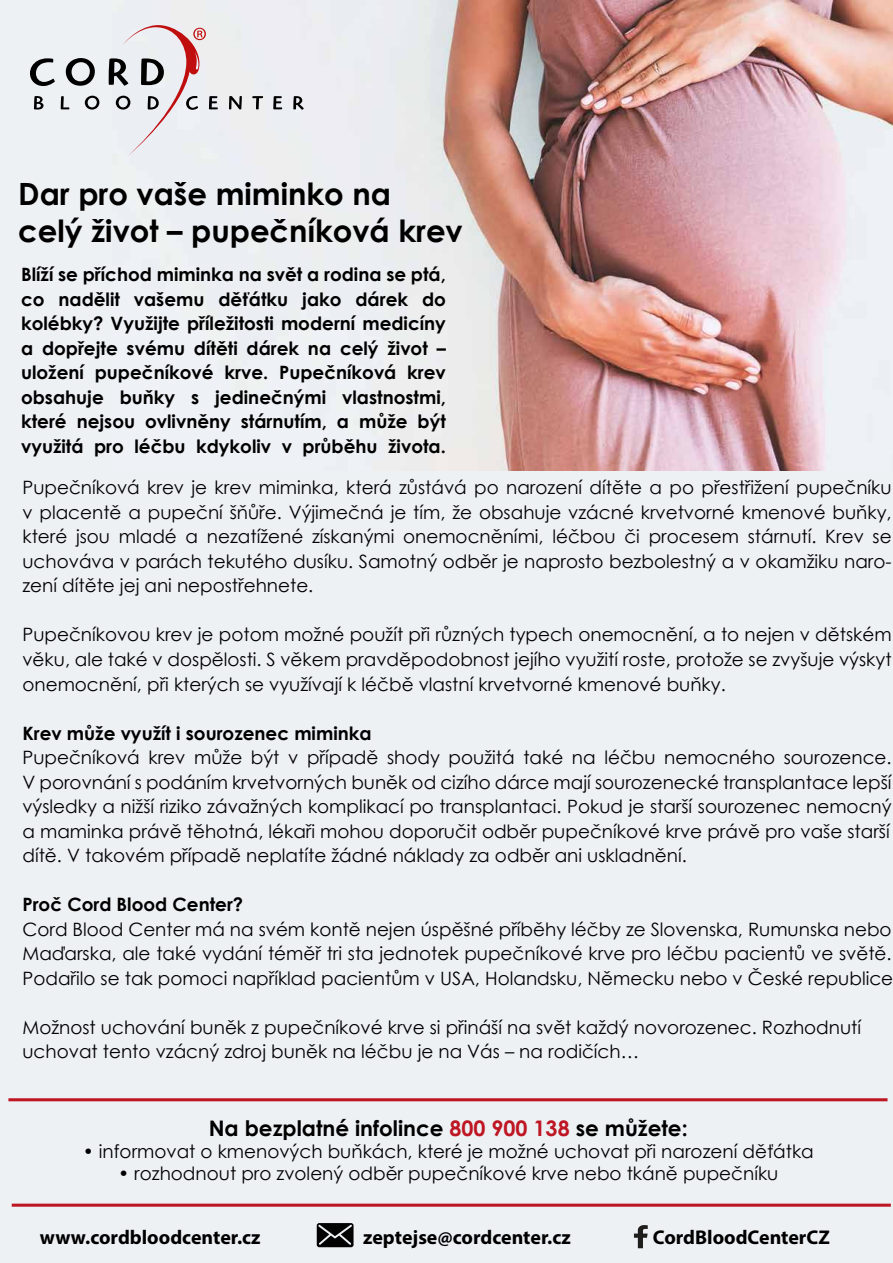
<style>
.page{position:relative;width:893px;height:1263px;background:#edf1f4}
.page>*{position:absolute;margin:0;border:0;box-sizing:border-box;transform-origin:0 0}
.t1{font:700 30.6px/36.8px "Century Gothic";color:#000}
.t2{font:700 21.45px "Century Gothic";color:#000}
.t3{font:700 19.95px "Myriad Pro";color:#000}
.t4{font:18.45px/24.5px "Century Gothic";color:#000;text-align:justify}
.t5{font:700 18.45px/24.5px "Century Gothic";color:#000;text-align:justify}
.s1{color:#be1622}
</style>
<div class="page">
<img style="left:424px;top:0;width:469px;height:471px">
<hr style="left:8px;top:1098px;width:879px;height:3px;background:#be1622">
<svg style="left:30px;top:25px;width:274px;height:131px"></svg>
<svg style="left:12px;top:1203px;width:879px;height:4px;background:#c84852"></svg>
<svg style="left:634px;top:1225px;width:14px;height:23px"></svg>
<svg style="left:317px;top:1223px;width:37px;height:24px"></svg>
<h1 class="t1" style="left:18px;top:174px;width:446px">Dar pro vaše miminko na celý život – pupečníková krev</h1>
<p class="t5" style="left:21px;top:262px;width:426px">Blíží se příchod miminka na svět a rodina se ptá, co nadělit vašemu děťátku jako dárek do kolébky? Využijte příležitosti moderní medicíny a dopřejte svému dítěti dárek na celý život – uložení pupečníkové krve. Pupečníková krev obsahuje buňky s jedinečnými vlastnostmi, které nejsou ovlivněny stárnutím, a může být využitá pro léčbu kdykoliv v průběhu života.</p>
<p class="t4" style="left:22px;top:475px;width:871px">Pupečníková krev je krev miminka, která zůstává po narození dítěte a po přestřižení pupečníku v placentě a pupeční šňůře. Výjimečná je tím, že obsahuje vzácné krvetvorné kmenové buňky, které jsou mladé a nezatížené získanými onemocněními, léčbou či procesem stárnutí. Krev se uchováva v parách tekutého dusíku. Samotný odběr je naprosto bezbolestný a v okamžiku naro&shy;zení dítěte jej ani nepostřehnete.</p>
<p class="t4" style="left:22px;top:622px;width:871px">Pupečníkovou krev je potom možné použít při různých typech onemocnění, a to nejen v dětském věku, ale také v dospělosti. S věkem pravděpodobnost jejího využití roste, protože se zvyšuje výskyt onemocnění, při kterých se využívají k léčbě vlastní krvetvorné kmenové buňky.</p>
<p class="t5" style="left:22px;top:720px;width:351px">Krev může využít i sourozenec miminka</p>
<p class="t4" style="left:22px;top:745px;width:871px">Pupečníková krev může být v případě shody použitá také na léčbu nemocného sourozence.<br>V porovnání s podáním krvetvorných buněk od cizího dárce mají sourozenecké transplantace lepší výsledky a nižší riziko závažných komplikací po transplantaci. Pokud je starší sourozenec nemocný a maminka právě těhotná, lékaři mohou doporučit odběr pupečníkové krve právě pro vaše starší dítě. V takovém případě neplatíte žádné náklady za odběr ani uskladnění.</p>
<p class="t5" style="left:22px;top:891px;width:222px">Proč Cord Blood Center?</p>
<p class="t4" style="left:22px;top:916px;width:872px">Cord Blood Center má na svém kontě nejen úspěšné příběhy léčby ze Slovenska, Rumunska nebo Maďarska, ale také vydání téměř tri sta jednotek pupečníkové krve pro léčbu pacientů ve světě.<br>Podařilo se tak pomoci například pacientům v USA, Holandsku, Německu nebo v České republice</p>
<p class="t4" style="left:22px;top:1015px;width:840px">Možnost uchování buněk z pupečníkové krve si přináší na svět každý novorozenec. Rozhodnutí uchovat tento vzácný zdroj buněk na léčbu je na Vás – na rodičích…</p>
<p class="t2" style="left:209px;top:1112px;width:480px">Na bezplatné infolince <span class="s1">800 900 138</span> se můžete:</p>
<p class="t4" style="left:83px;top:1139px;width:733px">• informovat o kmenových buňkách, které je možné uchovat při narození děťátka</p>
<p class="t4" style="left:118px;top:1161px;width:662px">• rozhodnout pro zvolený odběr pupečníkové krve nebo tkáně pupečníku</p>
<p class="t3" style="left:40px;top:1224px;width:222px">www.cordbloodcenter.cz</p>
<p class="t3" style="left:363px;top:1224px;width:209px">zeptejse@cordcenter.cz</p>
<p class="t3" style="left:653px;top:1224px;width:178px">CordBloodCenterCZ</p>
</div>
